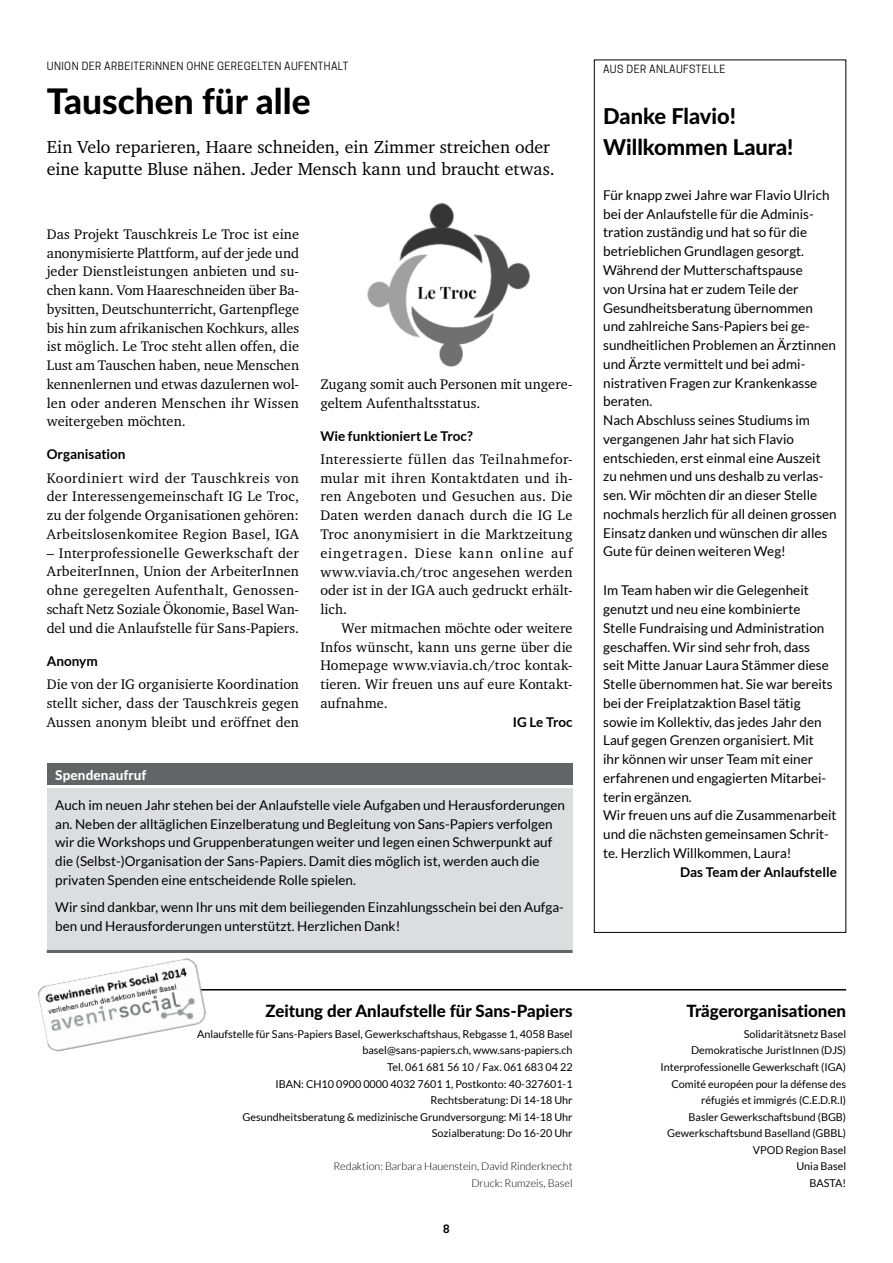
<style>
.page{position:relative;width:893px;height:1263px;background:#fff}
.page>*{position:absolute;margin:0;border:0;box-sizing:border-box;transform-origin:0 0}
.t1{font:800 35.25px "Lato";color:#000}
.t2{font:800 21.9px/30.5px "Lato";color:#000}
.t3{font:17.85px/21.3px "Charter";color:#000}
.t4{font:800 16.8px "Lato";color:#000}
.t5{font:14.25px/18.8px "Charter";letter-spacing:.01em;color:#000;text-align:justify}
.t6{font:13.5px/18.8px "Lato";color:#000}
.t7{font:700 13.5px "Lato";color:#000}
.t8{font:800 13.5px "Lato";letter-spacing:.01em;color:#fff}
.t9{font:10.8px/16.5px "Lato";color:#000;text-align:right}
.t10{font:300 10.8px/16.5px "Lato";color:#000;text-align:right}
.t11{font:600 10.8px "Cooper Hewitt";color:#000}
.t12{font:10.65px "Cooper Hewitt";letter-spacing:.04em;color:#000}
</style>
<div class="page">
<hr style="left:47px;top:989px;width:799px;height:1px;background:#000">
<img style="left:37px;top:958px;width:171px;height:94px">
<div style="left:47px;top:763px;width:526px;height:21px;background:#636466"></div>
<div style="left:47px;top:788px;width:526px;height:162px;background:#dcddde"></div>
<hr style="left:47px;top:950px;width:526px;height:3px;background:#636466">
<div style="left:594px;top:60px;width:252px;height:873px;border:1px solid #000"></div>
<img style="left:367px;top:203px;width:163px;height:164px">
<p class="t12" style="left:47px;top:60px;width:303px">UNION DER ARBEITERiNNEN OHNE GEREGELTEN AUFENTHALT</p>
<h1 class="t1" style="left:47px;top:75px;width:265px">Tauschen für alle</h1>
<h3 class="t3" style="left:47px;top:136px;width:509px">Ein Velo reparieren, Haare schneiden, ein Zimmer streichen oder eine kaputte Bluse nähen. Jeder Mensch kann und braucht etwas.</h3>
<p class="t5" style="left:47px;top:224px;width:254px">Das Projekt Tauschkreis Le Troc ist eine anonymisierte Plattform, auf der jede und jeder Dienstleistungen anbieten und su&shy;chen kann. Vom Haareschneiden über Ba&shy;bysitten, Deutschunterricht, Gartenpflege bis hin zum afrikanischen Kochkurs, alles ist möglich. Le Troc steht allen offen, die Lust am Tauschen haben, neue Menschen kennenlernen und etwas dazulernen wol&shy;len oder anderen Menschen ihr Wissen weitergeben möchten.</p>
<p class="t7" style="left:47px;top:447px;width:80px">Organisation</p>
<p class="t5" style="left:47px;top:468px;width:254px">Koordiniert wird der Tauschkreis von der Interessengemeinschaft IG Le Troc, zu der folgende Organisationen gehören:<br>Arbeitslosenkomitee Region Basel, IGA</p>
<p class="t5" style="left:47px;top:543px;width:254px">– Interprofessionelle Gewerkschaft der ArbeiterInnen, Union der ArbeiterInnen ohne geregelten Aufenthalt, Genossen&shy;schaft Netz Soziale Ökonomie, Basel Wan&shy;del und die Anlaufstelle für Sans-Papiers.</p>
<p class="t7" style="left:47px;top:653px;width:52px">Anonym</p>
<p class="t5" style="left:47px;top:674px;width:254px">Die von der IG organisierte Koordination stellt sicher, dass der Tauschkreis gegen Aussen anonym bleibt und eröffnet den</p>
<p class="t5" style="left:320px;top:374px;width:254px">Zugang somit auch Personen mit ungere&shy;geltem Aufenthaltsstatus.</p>
<p class="t7" style="left:320px;top:428px;width:154px">Wie funktioniert Le Troc?</p>
<p class="t5" style="left:320px;top:449px;width:254px">Interessierte füllen das Teilnahmefor&shy;mular mit ihren Kontaktdaten und ih&shy;ren Angeboten und Gesuchen aus. Die Daten werden danach durch die IG Le Troc anonymisiert in die Marktzeitung eingetragen. Diese kann online auf www.viavia.ch/troc angesehen werden oder ist in der IGA auch gedruckt erhält&shy;lich.</p>
<p class="t5" style="left:320px;top:618px;width:254px;text-indent:21px">Wer mitmachen möchte oder weitere Infos wünscht, kann uns gerne über die Homepage www.viavia.ch/troc kontak&shy;tieren. Wir freuen uns auf eure Kontakt&shy;aufnahme.</p>
<p class="t7" style="left:513px;top:714px;width:61px">IG Le Troc</p>
<p class="t8" style="left:55px;top:765px;width:93px">Spendenaufruf</p>
<p class="t6" style="left:55px;top:795px;width:511px">Auch im neuen Jahr stehen bei der Anlaufstelle viele Aufgaben und Herausforderungen an. Neben der alltäglichen Einzelberatung und Begleitung von Sans-Papiers verfolgen wir die Workshops und Gruppenberatungen weiter und legen einen Schwerpunkt auf die (Selbst-)Organisation der Sans-Papiers. Damit dies möglich ist, werden auch die privaten Spenden eine entscheidende Rolle spielen.</p>
<p class="t6" style="left:55px;top:898px;width:510px">Wir sind dankbar, wenn Ihr uns mit dem beiliegenden Einzahlungsschein bei den Aufga&shy;ben und Herausforderungen unterstützt. Herzlichen Dank!</p>
<p class="t4" style="left:265px;top:999px;width:309px">Zeitung der Anlaufstelle für Sans-Papiers</p>
<p class="t9" style="left:197px;top:1026px;width:377px">Anlaufstelle für Sans-Papiers Basel, Gewerkschaftshaus, Rebgasse 1, 4058 Basel basel@sans-papiers.ch, www.sans-papiers.ch<br>Tel. 061 681 56 10 / Fax. 061 683 04 22<br>IBAN: CH10 0900 0000 4032 7601 1, Postkonto: 40-327601-1<br>Rechtsberatung: Di 14-18 Uhr<br>Gesundheitsberatung &amp; medizinische Grundversorgung: Mi 14-18 Uhr Sozialberatung: Do 16-20 Uhr</p>
<p class="t10" style="left:333px;top:1158px;width:241px">Redaktion: Barbara Hauenstein, David Rinderknecht<br>Druck: Rumzeis, Basel</p>
<p class="t11" style="left:443px;top:1222px;width:8px">8</p>
<p class="t12" style="left:603px;top:62px;width:124px">AUS DER ANLAUFSTELLE</p>
<h2 class="t2" style="left:603px;top:100px;width:192px">Danke Flavio!<br>Willkommen Laura!</h2>
<p class="t6" style="left:603px;top:186px;width:235px">Für knapp zwei Jahre war Flavio Ulrich bei der Anlaufstelle für die Adminis&shy;tration zuständig und hat so für die betrieblichen Grundlagen gesorgt.<br>Während der Mutterschaftspause<br>von Ursina hat er zudem Teile der Gesundheitsberatung übernommen und zahlreiche Sans-Papiers bei ge&shy;sundheitlichen Problemen an Ärztinnen und Ärzte vermittelt und bei admi&shy;nistrativen Fragen zur Krankenkasse beraten.<br>Nach Abschluss seines Studiums im vergangenen Jahr hat sich Flavio entschieden, erst einmal eine Auszeit zu nehmen und uns deshalb zu verlas&shy;sen. Wir möchten dir an dieser Stelle nochmals herzlich für all deinen grossen Einsatz danken und wünschen dir alles Gute für deinen weiteren Weg!</p>
<p class="t6" style="left:603px;top:581px;width:235px">Im Team haben wir die Gelegenheit genutzt und neu eine kombinierte Stelle Fundraising und Administration geschaffen. Wir sind sehr froh, dass<br>seit Mitte Januar Laura Stämmer diese Stelle übernommen hat. Sie war bereits bei der Freiplatzaktion Basel tätig sowie im Kollektiv, das jedes Jahr den Lauf gegen Grenzen organisiert. Mit<br>ihr können wir unser Team mit einer erfahrenen und engagierten Mitarbei&shy;terin ergänzen.<br>Wir freuen uns auf die Zusammenarbeit und die nächsten gemeinsamen Schrit&shy;te. Herzlich Willkommen, Laura!</p>
<p class="t7" style="left:680px;top:864px;width:158px">Das Team der Anlaufstelle</p>
<p class="t4" style="left:686px;top:999px;width:161px">Trägerorganisationen</p>
<p class="t9" style="left:661px;top:1026px;width:187px">Solidaritätsnetz Basel<br>Demokratische JuristInnen (DJS)<br>Interprofessionelle Gewerkschaft (IGA)<br>Comité européen pour la défense des réfugiés et immigrés (C.E.D.R.I)<br>Basler Gewerkschaftsbund (BGB)<br>Gewerkschaftsbund Baselland (GBBL)<br>VPOD Region Basel<br>Unia Basel<br>BASTA!</p>
</div>
